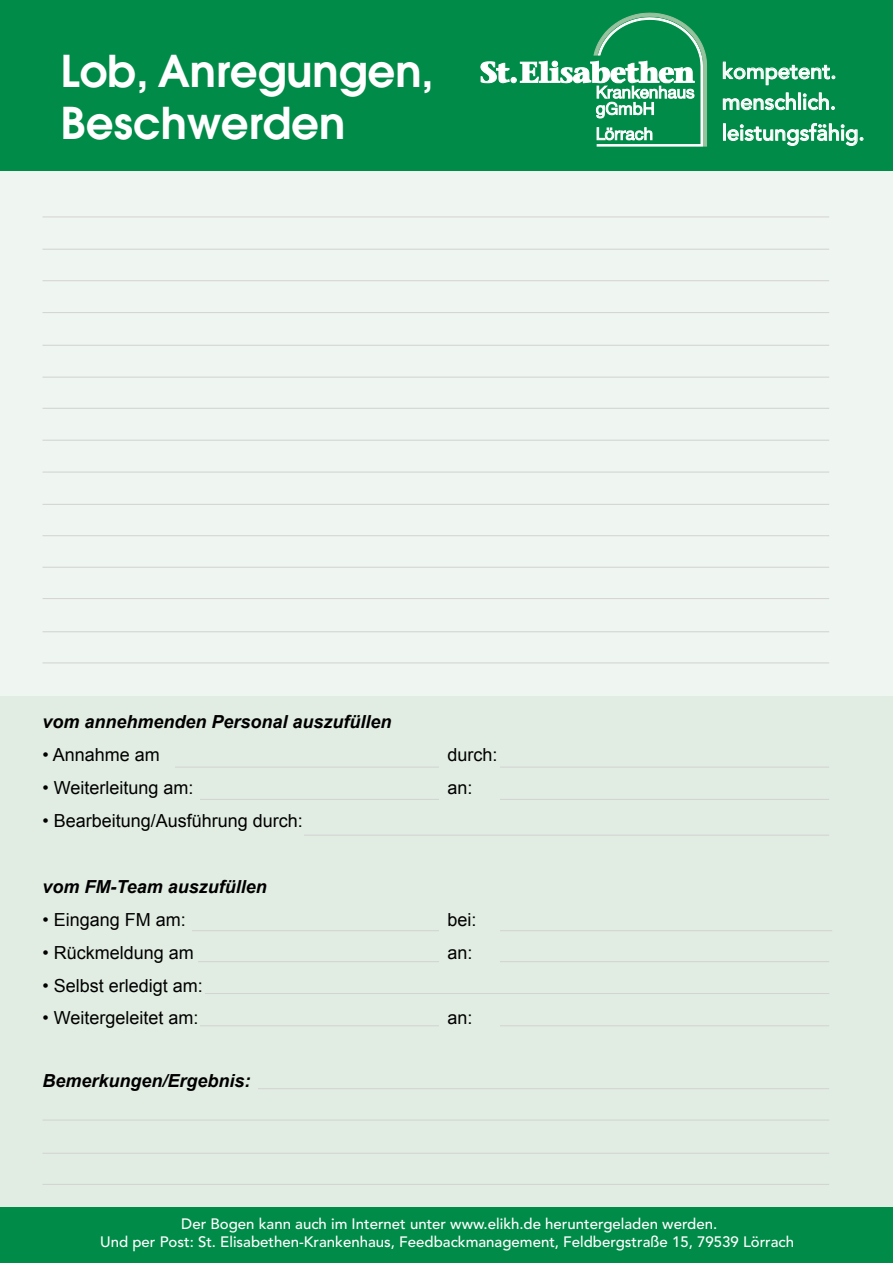
<style>
.page{position:relative;width:893px;height:1263px;background:#fff}
.page>*{position:absolute;margin:0;border:0;box-sizing:border-box;transform-origin:0 0}
.t1{font:600 43.5px/52.2px "Avant Garde";color:#fff}
.t2{font:500 21.75px/30.9px "Avenir";color:#fff}
.t3{font:18px "Arial";color:#000}
.t4{font:italic 700 18px "Arial";color:#000}
.t5{font:500 15px/18px "Avenir";color:#fff;text-align:center}
</style>
<div class="page">
<div style="left:0;top:131px;width:893px;height:575px;background:#eff5f0"></div>
<div style="left:0;top:696px;width:893px;height:557px;background:#e1ede2"></div>
<div style="left:0;top:0;width:893px;height:170px;background:#008c48"></div>
<div style="left:0;top:1208px;width:893px;height:55px;background:#008c48"></div>
<hr style="left:43px;top:249px;width:786px;height:1px;background:#d2d2d2">
<hr style="left:43px;top:217px;width:786px;height:1px;background:#d2d2d2">
<hr style="left:43px;top:280px;width:786px;height:1px;background:#d2d2d2">
<hr style="left:43px;top:312px;width:786px;height:1px;background:#d2d2d2">
<hr style="left:43px;top:345px;width:786px;height:1px;background:#d2d2d2">
<hr style="left:43px;top:377px;width:786px;height:1px;background:#d2d2d2">
<hr style="left:43px;top:408px;width:786px;height:1px;background:#d2d2d2">
<hr style="left:43px;top:440px;width:786px;height:1px;background:#d2d2d2">
<hr style="left:43px;top:472px;width:786px;height:1px;background:#d2d2d2">
<hr style="left:43px;top:504px;width:786px;height:1px;background:#d2d2d2">
<hr style="left:43px;top:535px;width:786px;height:1px;background:#d2d2d2">
<hr style="left:43px;top:567px;width:786px;height:1px;background:#d2d2d2">
<hr style="left:43px;top:598px;width:786px;height:1px;background:#d2d2d2">
<hr style="left:43px;top:631px;width:786px;height:1px;background:#d2d2d2">
<hr style="left:43px;top:662px;width:786px;height:1px;background:#d2d2d2">
<hr style="left:43px;top:799px;width:786px;height:1px;background:#d2d2d2">
<hr style="left:43px;top:767px;width:786px;height:1px;background:#d2d2d2">
<hr style="left:45px;top:930px;width:787px;height:1px;background:#d2d2d2">
<hr style="left:43px;top:961px;width:786px;height:1px;background:#d2d2d2">
<hr style="left:43px;top:1025px;width:786px;height:1px;background:#d2d2d2">
<hr style="left:43px;top:1088px;width:786px;height:1px;background:#d2d2d2">
<hr style="left:43px;top:1120px;width:786px;height:1px;background:#d2d2d2">
<hr style="left:43px;top:1153px;width:786px;height:1px;background:#d2d2d2">
<hr style="left:43px;top:1184px;width:786px;height:1px;background:#d2d2d2">
<div style="left:36px;top:744px;width:138px;height:27px;background:#e1ede2"></div>
<div style="left:38px;top:779px;width:162px;height:28px;background:#e1ede2"></div>
<div style="left:38px;top:905px;width:153px;height:27px;background:#e1ede2"></div>
<div style="left:34px;top:939px;width:163px;height:28px;background:#e1ede2"></div>
<div style="left:35px;top:1003px;width:165px;height:27px;background:#e1ede2"></div>
<div style="left:38px;top:1064px;width:220px;height:27px;background:#e1ede2"></div>
<div style="left:439px;top:743px;width:60px;height:319px;background:#e1ede2"></div>
<hr style="left:43px;top:835px;width:786px;height:1px;background:#d2d2d2">
<hr style="left:43px;top:993px;width:786px;height:1px;background:#d2d2d2">
<div style="left:38px;top:972px;width:167px;height:27px;background:#e1ede2"></div>
<div style="left:35px;top:811px;width:268px;height:27px;background:#e1ede2"></div>
<svg style="left:723px;top:61px;width:112px;height:24px"></svg>
<svg style="left:723px;top:92px;width:73px;height:18px"></svg>
<div style="left:798px;top:93px;width:3px;height:17px;border:1px solid #fff"></div>
<svg style="left:803px;top:92px;width:32px;height:18px"></svg>
<div style="left:723px;top:123px;width:3px;height:18px;border:1px solid #fff"></div>
<svg style="left:727px;top:123px;width:136px;height:23px"></svg>
<svg style="left:480px;top:12px;width:227px;height:135px"></svg>
<h1 class="t1" style="left:61px;top:44px;width:375px">Lob, Anregungen,<br>Beschwerden</h1>
<h2 class="t2" style="left:722px;top:56px;width:144px">kompetent. menschlich. leistungsfähig.</h2>
<p class="t4" style="left:43px;top:710px;width:351px">vom annehmenden Personal auszufüllen</p>
<p class="t3" style="left:43px;top:743px;width:119px">• Annahme am</p>
<p class="t3" style="left:448px;top:743px;width:52px">durch:</p>
<p class="t3" style="left:43px;top:776px;width:153px">• Weiterleitung am:</p>
<p class="t3" style="left:448px;top:776px;width:27px">an:</p>
<p class="t3" style="left:43px;top:809px;width:262px">• Bearbeitung/Ausführung durch:</p>
<p class="t4" style="left:43px;top:875px;width:226px">vom FM-Team auszufüllen</p>
<p class="t3" style="left:43px;top:908px;width:145px">• Eingang FM am:</p>
<p class="t3" style="left:448px;top:908px;width:31px">bei:</p>
<p class="t3" style="left:43px;top:941px;width:153px">• Rückmeldung am</p>
<p class="t3" style="left:448px;top:941px;width:27px">an:</p>
<p class="t3" style="left:43px;top:974px;width:162px">• Selbst erledigt am:</p>
<p class="t3" style="left:43px;top:1006px;width:158px">• Weitergeleitet am:</p>
<p class="t3" style="left:448px;top:1006px;width:27px">an:</p>
<p class="t4" style="left:43px;top:1068px;width:210px">Bemerkungen/Ergebnis:</p>
<p class="t5" style="left:100px;top:1215px;width:695px">Der Bogen kann auch im Internet unter www.elikh.de heruntergeladen werden.<br>Und per Post: St. Elisabethen-Krankenhaus, Feedbackmanagement, Feldbergstraße 15, 79539 Lörrach</p>
</div>
